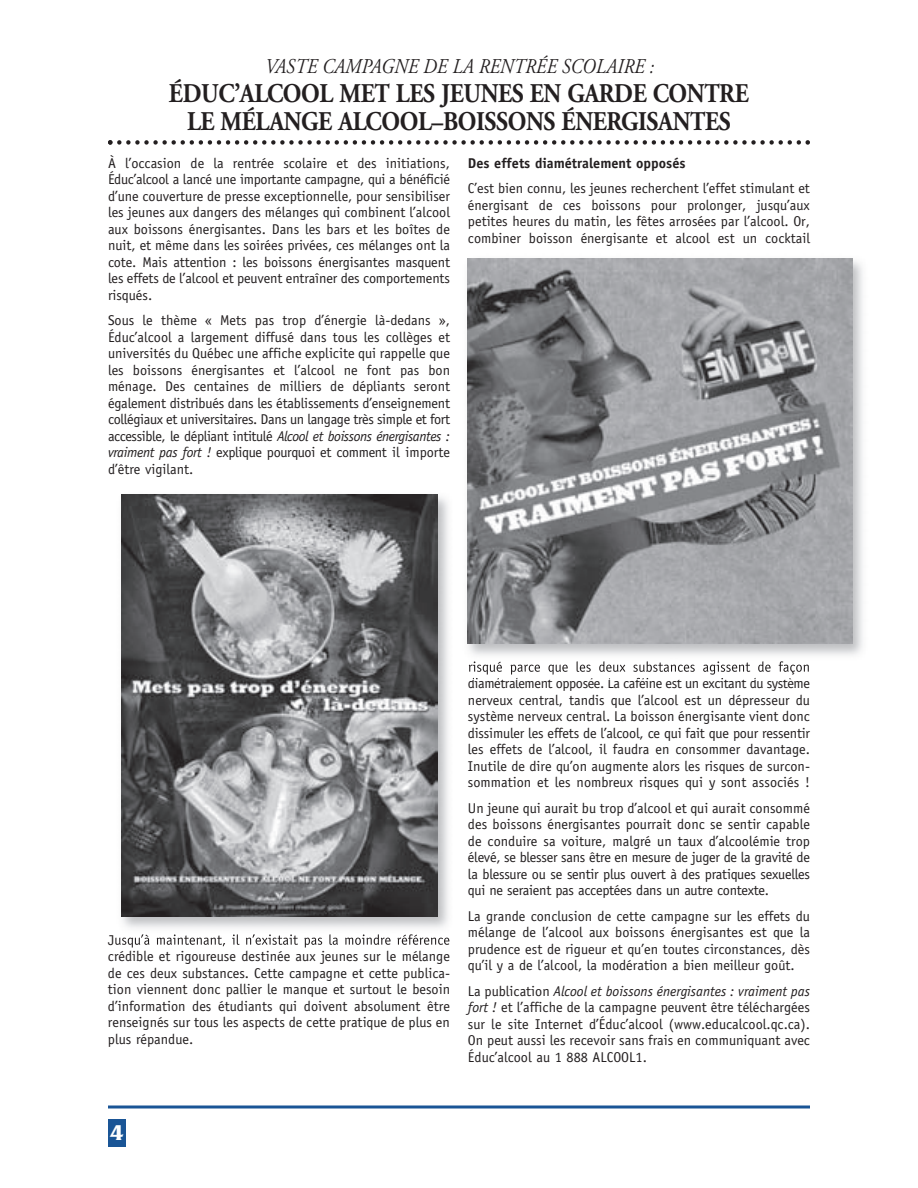
<style>
.page{position:relative;width:918px;height:1188px;background:#fff}
.page>*{position:absolute;margin:0;border:0;box-sizing:border-box;transform-origin:0 0}
.t1{font:700 27px/28.5px "Adobe Garamond";letter-spacing:-.015em;color:#231f20;text-align:center;scale:.88 1}
.t2{font:700 22.5px "Friz Quadrata";color:#fff}
.t3{font:italic 21px "Adobe Garamond";color:#231f20;scale:.88 1}
.t4{font:14.25px/16.5px "Officina Sans";color:#231f20;text-align:justify}
.t5{font:700 14.25px "Officina Sans";color:#231f20}
.s1{font-style:italic}
</style>
<div class="page">
<div style="left:108px;top:1119px;width:18px;height:27px;background:#1a5596"></div>
<hr style="left:108px;top:1106px;width:702px;height:2px;background:#1a5596">
<svg style="left:108px;top:140px;width:702px;height:5px"></svg>
<img style="left:467px;top:258px;width:396px;height:421px">
<img style="left:474px;top:661px;width:335px;height:11px">
<img style="left:473px;top:678px;width:318px;height:1px">
<img style="left:467px;top:259px;width:385px;height:385px">
<img style="left:115px;top:494px;width:335px;height:454px">
<img style="left:141px;top:934px;width:276px;height:11px">
<img style="left:122px;top:495px;width:316px;height:421px">
<h3 class="t3" style="left:265px;top:58px;width:444px">VASTE CAMPAGNE DE LA RENTRÉE SCOLAIRE :</h3>
<h1 class="t1" style="left:169px;top:81px;width:660px">ÉDUC’ALCOOL MET LES JEUNES EN GARDE CONTRE<br>LE MÉLANGE ALCOOL–BOISSONS ÉNERGISANTES</h1>
<p class="t4" style="left:108px;top:156px;width:344px">À l’occasion de la rentrée scolaire et des initiations, Éduc’alcool a lancé une importante campagne, qui a bénéficié d’une couverture de presse exceptionnelle, pour sensibiliser les jeunes aux dangers des mélanges qui combinent l’alcool aux boissons énergisantes. Dans les bars et les boîtes de nuit, et même dans les soirées privées, ces mélanges ont la cote. Mais attention : les boissons énergisantes masquent les effets de l’alcool et peuvent entraîner des comportements risqués.</p>
<p class="t4" style="left:108px;top:313px;width:344px">Sous le thème « Mets pas trop d’énergie là-dedans », Éduc’alcool a largement diffusé dans tous les collèges et universités du Québec une affiche explicite qui rappelle que les boissons énergisantes et l’alcool ne font pas bon ménage. Des centaines de milliers de dépliants seront également distribués dans les établissements d’enseignement collégiaux et universitaires. Dans un langage très simple et fort accessible, le dépliant intitulé <span class="s1">Alcool et boissons énergisantes : vraiment pas fort !</span> explique pourquoi et comment il importe d’être vigilant.</p>
<p class="t5" style="left:468px;top:157px;width:219px">Des effets diamétralement opposés</p>
<p class="t4" style="left:468px;top:181px;width:344px">C’est bien connu, les jeunes recherchent l’effet stimulant et énergisant de ces boissons pour prolonger, jusqu’aux petites heures du matin, les fêtes arrosées par l’alcool. Or, combiner boisson énergisante et alcool est un cocktail</p>
<p class="t4" style="left:108px;top:949px;width:344px">crédible et rigoureuse destinée aux jeunes sur le mélange de ces deux substances. Cette campagne et cette publica&shy;tion viennent donc pallier le manque et surtout le besoin d’information des étudiants qui doivent absolument être renseignés sur tous les aspects de cette pratique de plus en plus répandue.</p>
<p class="t4" style="left:468px;top:676px;width:344px">diamétralement opposée. La caféine est un excitant du système nerveux central, tandis que l’alcool est un dépresseur du système nerveux central. La boisson énergisante vient donc dissimuler les effets de l’alcool, ce qui fait que pour ressentir les effets de l’alcool, il faudra en consommer davantage.<br>Inutile de dire qu’on augmente alors les risques de surcon&shy;sommation et les nombreux risques qui y sont associés !</p>
<p class="t4" style="left:468px;top:801px;width:344px">Un jeune qui aurait bu trop d’alcool et qui aurait consommé des boissons énergisantes pourrait donc se sentir capable de conduire sa voiture, malgré un taux d’alcoolémie trop élevé, se blesser sans être en mesure de juger de la gravité de la blessure ou se sentir plus ouvert à des pratiques sexuelles qui ne seraient pas acceptées dans un autre contexte.</p>
<p class="t4" style="left:468px;top:909px;width:344px">La grande conclusion de cette campagne sur les effets du mélange de l’alcool aux boissons énergisantes est que la prudence est de rigueur et qu’en toutes circonstances, dès qu’il y a de l’alcool, la modération a bien meilleur goût.</p>
<p class="t4" style="left:468px;top:984px;width:344px">La publication <span class="s1">Alcool et boissons énergisantes : vraiment pas fort !</span> et l’affiche de la campagne peuvent être téléchargées sur le site Internet d’Éduc’alcool (www.educalcool.qc.ca).<br>On peut aussi les recevoir sans frais en communiquant avec Éduc’alcool au 1 888 ALCOOL1.</p>
<h2 class="t2" style="left:111px;top:1119px;width:15px">4</h2>
</div>
